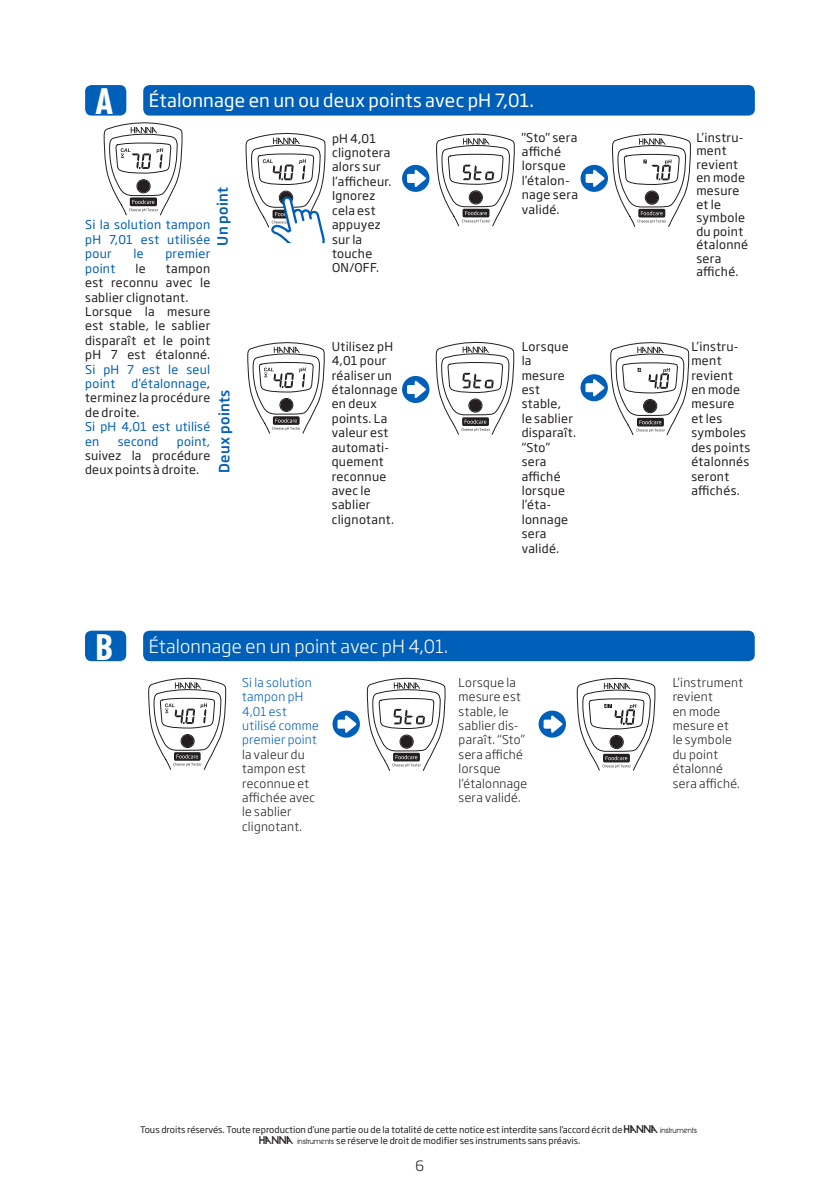
<style>
.page{position:relative;width:840px;height:1191px;background:#fff}
.page>*{position:absolute;margin:0;border:0;box-sizing:border-box;transform-origin:0 0}
.n-body_text{font:700 condensed 35.8px "Futura BT";color:#fff}
.n-Text_Head{font:18px "Soho Gothic Pro";letter-spacing:.01em;color:#fff}
.n-Text_Head-2{font:300 18px "Soho Gothic Pro";letter-spacing:.01em;color:#fff}
.n-Text_Head-3{font:500 14px "Soho Gothic Pro";letter-spacing:.025em;color:#005fb9}
.t1{font:300 14px "Soho Gothic Pro";color:#231f20}
.n-body_text-2{font:12px/14.4px "Soho Gothic Pro";letter-spacing:.025em;color:#231f20}
.n-body_text-3{font:300 12px/14.4px "Soho Gothic Pro";letter-spacing:.025em;color:#231f20}
.n-body_text-4{font:12px/14.4px "Soho Gothic Pro";letter-spacing:.025em;color:#005fb9;text-align:justify}
.t2{font:9px/10.8px "Soho Gothic Pro";color:#231f20;text-align:center}
.s1{color:#005fb9}
.s2{font-family:"Hanna"}
</style>
<div class="page">
<div style="left:332px;top:710px;width:28px;height:27px;background:#005fb9;border-radius:50%"></div>
<svg style="left:337px;top:715px;width:19px;height:17px"></svg>
<svg style="left:538px;top:710px;width:27px;height:27px"></svg>
<svg style="left:543px;top:715px;width:19px;height:17px"></svg>
<div style="left:402px;top:376px;width:27px;height:27px;background:#005fb9;border-radius:50%"></div>
<svg style="left:407px;top:381px;width:18px;height:17px"></svg>
<div style="left:402px;top:165px;width:27px;height:27px;background:#005fb9;border-radius:50%"></div>
<svg style="left:407px;top:170px;width:18px;height:17px"></svg>
<div style="left:580px;top:165px;width:27px;height:27px;background:#005fb9;border-radius:50%"></div>
<svg style="left:585px;top:170px;width:19px;height:17px"></svg>
<div style="left:143px;top:630px;width:611px;height:31px;background:#005fb9;border-radius:6px"></div>
<div style="left:85px;top:630px;width:41px;height:31px;background:#005fb9;border-radius:6px"></div>
<div style="left:85px;top:85px;width:41px;height:31px;background:#005fb9;border-radius:6px"></div>
<div style="left:143px;top:85px;width:611px;height:31px;background:#005fb9;border-radius:6px"></div>
<div style="left:580px;top:374px;width:27px;height:27px;background:#005fb9;border-radius:50%"></div>
<svg style="left:585px;top:379px;width:19px;height:17px"></svg>
<svg style="left:104px;top:122px;width:78px;height:94px"></svg>
<svg style="left:436px;top:133px;width:78px;height:93px"></svg>
<svg style="left:612px;top:133px;width:78px;height:94px"></svg>
<svg style="left:245px;top:132px;width:80px;height:111px"></svg>
<svg style="left:435px;top:341px;width:79px;height:94px"></svg>
<svg style="left:610px;top:342px;width:78px;height:93px"></svg>
<svg style="left:247px;top:342px;width:77px;height:92px"></svg>
<svg style="left:148px;top:677px;width:78px;height:93px"></svg>
<svg style="left:366px;top:677px;width:79px;height:94px"></svg>
<svg style="left:576px;top:677px;width:79px;height:94px"></svg>
<p class="n-body_text" style="left:96px;top:79px;width:18px">A</p>
<p class="n-Text_Head" style="left:149px;top:87px;width:386px">Étalonnage en un ou deux points avec pH 7,01.</p>
<p class="n-body_text-2" style="left:521px;top:129px;width:58px">"Sto" sera affiché lorsque l’étalon&shy;nage sera validé.</p>
<p class="n-body_text-2" style="left:696px;top:130px;width:53px;line-height:13.4px">L’instru&shy;ment revient en mode mesure et le symbole du point étalonné sera affiché.</p>
<p class="n-body_text-2" style="left:332px;top:130px;width:61px">pH 4,01 clignotera alors sur l’afficheur.<br>Ignorez cela est appuyez sur la touche<br>ON/OFF.</p>
<p class="n-Text_Head-3" style="left:212px;top:246px;width:60px;rotate:-90deg">Un point</p>
<p class="n-body_text-4" style="left:85px;top:217px;width:127px">Si la solution tampon pH 7,01 est utilisée pour</p>
<p class="n-body_text-4" style="left:133px;top:246px;width:12px">le</p>
<p class="n-body_text-4" style="left:165px;top:246px;width:46px">premier</p>
<p class="n-body_text-4" style="left:85px;top:260px;width:32px">point</p>
<p class="n-body_text-2" style="left:135px;top:260px;width:12px">le</p>
<p class="n-body_text-2" style="left:85px;top:260px;width:127px;text-align:justify;text-indent:81px">tampon est reconnu avec le sablier clignotant.</p>
<p class="n-body_text-2" style="left:85px;top:304px;width:127px;text-align:justify">Lorsque la mesure est stable, le sablier disparaît et le point pH 7 est étalonné.<br><span class="s1">Si pH 7 est le seul point</span></p>
<p class="n-body_text-2" style="left:331px;top:338px;width:67px">Utilisez pH<br>4,01 pour réaliser un étalonnage en deux points. La valeur est automati&shy;quement reconnue avec le sablier clignotant.</p>
<p class="n-body_text-2" style="left:521px;top:338px;width:56px">Lorsque la mesure est stable,<br>le sablier disparaît. “Sto” sera affiché lorsque l’éta&shy;lonnage sera validé.</p>
<p class="n-body_text-2" style="left:691px;top:338px;width:61px">L’instru&shy;ment revient en mode mesure<br>et les symboles des points étalonnés seront affichés.</p>
<p class="n-body_text-2" style="left:85px;top:376px;width:127px;text-align:justify;text-indent:46px"><span class="s1">d’étalonnage</span>, terminez la procédure de droite.</p>
<p class="n-body_text-4" style="left:85px;top:419px;width:127px">Si pH 4,01 est utilisé en</p>
<p class="n-Text_Head-3" style="left:213px;top:473px;width:85px;rotate:-90deg">Deux points</p>
<p class="n-body_text-2" style="left:85px;top:433px;width:127px;text-align:justify;text-indent:92px"><span class="s1">point, </span>suivez la procédure deux points à droite.</p>
<p class="n-body_text-4" style="left:118px;top:433px;width:42px">second</p>
<p class="n-body_text" style="left:95px;top:625px;width:19px">B</p>
<p class="n-Text_Head-2" style="left:149px;top:632px;width:300px">Étalonnage en un point avec pH 4,01.</p>
<p class="n-body_text-3" style="left:242px;top:674px;width:78px"><span class="s1">Si la solution tampon pH<br>4,01 est utilisé comme premier point </span>la valeur du tampon est reconnue et affichée avec le sablier clignotant.</p>
<p class="n-body_text-3" style="left:458px;top:674px;width:70px">Lorsque la mesure est stable, le sablier dis&shy;paraît. “Sto” sera affiché lorsque l’étalonnage sera validé.</p>
<p class="n-body_text-3" style="left:672px;top:674px;width:72px">L’instrument revient<br>en mode mesure et<br>le symbole du point étalonné sera affiché.</p>
<p class="t2" style="left:140px;top:1124px;width:561px">Tous droits réservés. Toute reproduction d’une partie ou de la totalité de cette notice est interdite sans l’accord écrit de <span class="s2">HANNA instruments.<br>HANNA instruments</span> se réserve le droit de modifier ses instruments sans préavis.</p>
<p class="t1" style="left:415px;top:1154px;width:10px">6</p>
</div>
